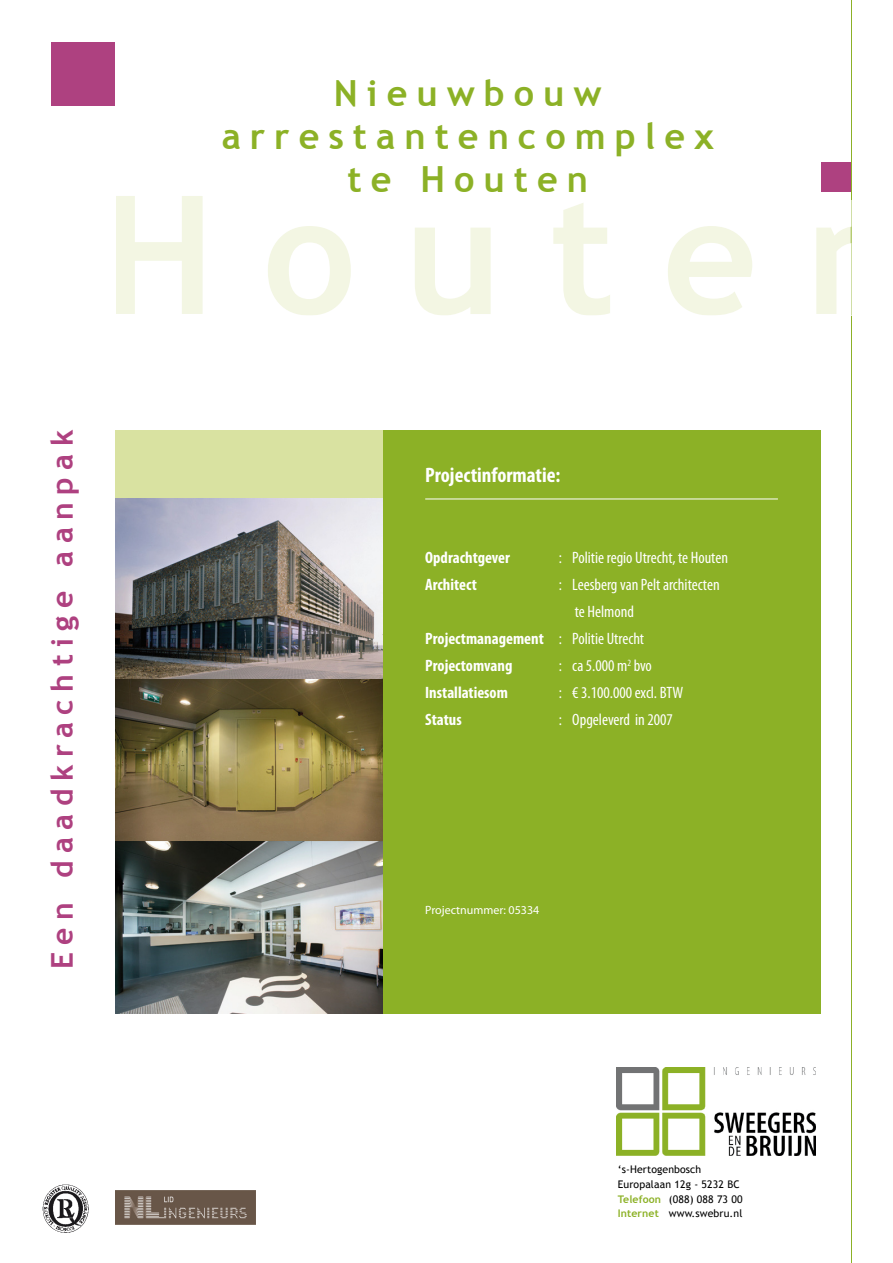
<style>
.page{position:relative;width:893px;height:1263px;background:#fff}
.page>*{position:absolute;margin:0;border:0;box-sizing:border-box;transform-origin:0 0}
.t1{font:700 165px "Trebuchet MS";letter-spacing:.29em;color:#f3f6e3}
.t2{font:700 36px/43.2px "Trebuchet MS";letter-spacing:.25em;color:#8cb126;text-align:center}
.t3{font:700 30px "Trebuchet MS";letter-spacing:.25em;color:#ae4180}
.t4{font:700 condensed 21px "Myriad Pro";color:#fff}
.t5{font:condensed 16.5px "Myriad Pro";color:#fff}
.t6{font:700 condensed 16.5px "Myriad Pro";color:#fff}
.t7{font:12px "Myriad Pro";color:#fff}
.t8{font:10.5px/14.9px "Trebuchet MS";letter-spacing:.01em;color:#000}
.s1{font-weight:400}
.s2{font-weight:700;color:#8cb126}
</style>
<div class="page">
<div style="left:382px;top:430px;width:438px;height:584px;background:#8cb126"></div>
<img style="left:616px;top:1067px;width:199px;height:89px">
<img style="left:42px;top:1185px;width:47px;height:48px">
<div style="left:115px;top:430px;width:267px;height:70px;background:#d9e2a1"></div>
<div style="left:51px;top:43px;width:64px;height:63px;background:#ae4180"></div>
<div style="left:820px;top:163px;width:30px;height:29px;background:#ae4180"></div>
<hr style="left:425px;top:499px;width:352px;height:1px;background:#fff">
<hr style="left:850px;top:0;width:1px;height:1263px;background:#8cb126">
<svg style="left:850px;top:196px;width:1px;height:120px"></svg>
<img style="left:115px;top:499px;width:268px;height:349px">
<img style="left:115px;top:842px;width:267px;height:172px">
<img style="left:115px;top:1190px;width:141px;height:34px">
<h2 class="t2" style="left:222px;top:75px;width:493px">Nieuwbouw arrestantencomplex te Houten</h2>
<h1 class="t1" style="left:102px;top:191px;width:802px">Houten</h1>
<h3 class="t3" style="left:51px;top:969px;width:541px;rotate:-90deg">Een daadkrachtige aanpak</h3>
<p class="t4" style="left:425px;top:467px;width:137px">Projectinformatie:</p>
<p class="t6" style="left:425px;top:551px;width:86px">Opdrachtgever</p>
<p class="t5" style="left:558px;top:551px;width:171px">: Politie regio Utrecht, te Houten</p>
<p class="t6" style="left:425px;top:578px;width:53px">Architect</p>
<p class="t5" style="left:558px;top:578px;width:162px">: Leesberg van Pelt architecten</p>
<p class="t5" style="left:575px;top:605px;width:61px">te Helmond</p>
<p class="t6" style="left:425px;top:632px;width:220px">Projectmanagement <span class="s1">: Politie Utrecht</span></p>
<p class="t6" style="left:425px;top:659px;width:89px">Projectomvang</p>
<p class="t5" style="left:558px;top:659px;width:95px">: ca 5.000 m<sup>2</sup> bvo</p>
<p class="t6" style="left:425px;top:686px;width:84px">Installatiesom</p>
<p class="t5" style="left:558px;top:686px;width:126px">: € 3.100.000 excl. BTW</p>
<p class="t6" style="left:425px;top:713px;width:38px">Status</p>
<p class="t5" style="left:558px;top:713px;width:116px">: Opgeleverd in 2007</p>
<p class="t7" style="left:425px;top:906px;width:116px">Projectnummer: 05334</p>
<p class="t8" style="left:618px;top:1163px;width:126px">‘s-Hertogenbosch<br>Europalaan 12g - 5232 BC<br><span class="s2">Telefoon</span> (088) 088 73 00<br><span class="s2">Internet</span> www.swebru.nl</p>
</div>
